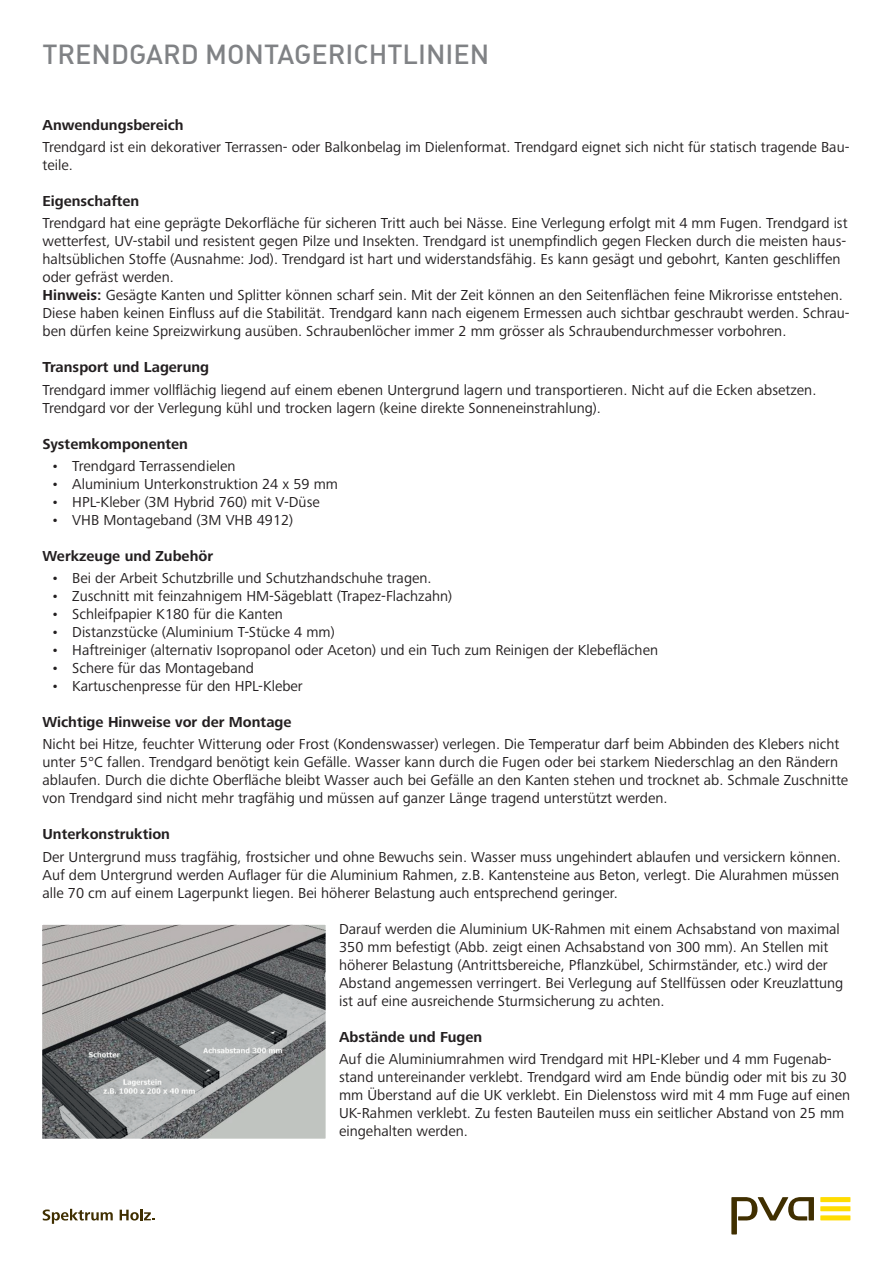
<style>
.page{position:relative;width:893px;height:1263px;background:#fff}
.page>*{position:absolute;margin:0;border:0;box-sizing:border-box;transform-origin:0 0}
.t1{font:27px "DIN Medium Alternate";color:#808285}
.t2{font:15px/18px "Frutiger Next Pro";color:#231f20}
.t3{font:700 15px "Frutiger Next Pro";color:#231f20}
.s1{font-weight:700}
</style>
<div class="page">
<svg style="left:42px;top:924px;width:284px;height:215px;background:#8d8e8e"></svg>
<svg style="left:731px;top:1197px;width:83px;height:37px"></svg>
<div style="left:820px;top:1206px;width:30px;height:5px;background:#ffdc01"></div>
<div style="left:820px;top:1197px;width:30px;height:5px;background:#ffdc01"></div>
<div style="left:820px;top:1215px;width:30px;height:5px;background:#ffdc01"></div>
<svg style="left:43px;top:1209px;width:70px;height:15px"></svg>
<svg style="left:120px;top:1209px;width:35px;height:11px"></svg>
<h1 class="t1" style="left:43px;top:37px;width:448px">TRENDGARD MONTAGERICHTLINIEN</h1>
<p class="t3" style="left:43px;top:116px;width:143px">Anwendungsbereich</p>
<p class="t2" style="left:43px;top:138px;width:808px">Trendgard ist ein dekorativer Terrassen- oder Balkonbelag im Dielenformat. Trendgard eignet sich nicht für statisch tragende Bau&shy;teile.</p>
<p class="t3" style="left:43px;top:193px;width:98px">Eigenschaften</p>
<p class="t2" style="left:43px;top:214px;width:809px">Trendgard hat eine geprägte Dekorfläche für sicheren Tritt auch bei Nässe. Eine Verlegung erfolgt mit 4 mm Fugen. Trendgard ist wetterfest, UV-stabil und resistent gegen Pilze und Insekten. Trendgard ist unempfindlich gegen Flecken durch die meisten haus&shy;haltsüblichen Stoffe (Ausnahme: Jod). Trendgard ist hart und widerstandsfähig. Es kann gesägt und gebohrt, Kanten geschliffen oder gefräst werden.<br><span class="s1">Hinweis:</span> Gesägte Kanten und Splitter können scharf sein. Mit der Zeit können an den Seitenflächen feine Mikrorisse entstehen.<br>Diese haben keinen Einfluss auf die Stabilität. Trendgard kann nach eigenem Ermessen auch sichtbar geschraubt werden. Schrau&shy;ben dürfen keine Spreizwirkung ausüben. Schraubenlöcher immer 2 mm grösser als Schraubendurchmesser vorbohren.</p>
<p class="t3" style="left:43px;top:359px;width:168px">Transport und Lagerung</p>
<p class="t2" style="left:43px;top:381px;width:775px">Trendgard immer vollflächig liegend auf einem ebenen Untergrund lagern und transportieren. Nicht auf die Ecken absetzen.<br>Trendgard vor der Verlegung kühl und trocken lagern (keine direkte Sonneneinstrahlung).</p>
<p class="t3" style="left:43px;top:435px;width:147px">Systemkomponenten</p>
<p class="t2" style="left:51px;top:457px;width:186px">• Trendgard Terrassendielen</p>
<p class="t2" style="left:51px;top:475px;width:288px">• Aluminium Unterkonstruktion 24 x 59 mm</p>
<p class="t2" style="left:51px;top:493px;width:270px">• HPL-Kleber (3M Hybrid 760) mit V-Düse</p>
<p class="t2" style="left:51px;top:511px;width:244px">• VHB Montageband (3M VHB 4912)</p>
<p class="t3" style="left:43px;top:547px;width:172px">Werkzeuge und Zubehör</p>
<p class="t2" style="left:51px;top:569px;width:382px">• Bei der Arbeit Schutzbrille und Schutzhandschuhe tragen.</p>
<p class="t2" style="left:51px;top:587px;width:403px">• Zuschnitt mit feinzahnigem HM-Sägeblatt (Trapez-Flachzahn)</p>
<p class="t2" style="left:51px;top:605px;width:233px">• Schleifpapier K180 für die Kanten</p>
<p class="t2" style="left:51px;top:623px;width:285px">• Distanzstücke (Aluminium T-Stücke 4 mm)</p>
<p class="t2" style="left:51px;top:641px;width:609px">• Haftreiniger (alternativ Isopropanol oder Aceton) und ein Tuch zum Reinigen der Klebeflächen</p>
<p class="t2" style="left:51px;top:659px;width:204px">• Schere für das Montageband</p>
<p class="t2" style="left:51px;top:677px;width:253px">• Kartuschenpresse für den HPL-Kleber</p>
<p class="t3" style="left:43px;top:714px;width:250px">Wichtige Hinweise vor der Montage</p>
<p class="t2" style="left:43px;top:735px;width:807px">Nicht bei Hitze, feuchter Witterung oder Frost (Kondenswasser) verlegen. Die Temperatur darf beim Abbinden des Klebers nicht unter 5°C fallen. Trendgard benötigt kein Gefälle. Wasser kann durch die Fugen oder bei starkem Niederschlag an den Rändern ablaufen. Durch die dichte Oberfläche bleibt Wasser auch bei Gefälle an den Kanten stehen und trocknet ab. Schmale Zuschnitte von Trendgard sind nicht mehr tragfähig und müssen auf ganzer Länge tragend unterstützt werden.</p>
<p class="t3" style="left:43px;top:826px;width:129px">Unterkonstruktion</p>
<p class="t2" style="left:43px;top:848px;width:800px;text-align:justify">Der Untergrund muss tragfähig, frostsicher und ohne Bewuchs sein. Wasser muss ungehindert ablaufen und versickern können.<br>Auf dem Untergrund werden Auflager für die Aluminium Rahmen, z.B. Kantensteine aus Beton, verlegt. Die Alurahmen müssen alle 70 cm auf einem Lagerpunkt liegen. Bei höherer Belastung auch entsprechend geringer.</p>
<p class="t2" style="left:339px;top:920px;width:506px">Darauf werden die Aluminium UK-Rahmen mit einem Achsabstand von maximal 350 mm befestigt (Abb. zeigt einen Achsabstand von 300 mm). An Stellen mit höherer Belastung (Antrittsbereiche, Pflanzkübel, Schirmständer, etc.) wird der Abstand angemessen verringert. Bei Verlegung auf Stellfüssen oder Kreuzlattung ist auf eine ausreichende Sturmsicherung zu achten.</p>
<p class="t3" style="left:339px;top:1028px;width:145px">Abstände und Fugen</p>
<p class="t2" style="left:339px;top:1050px;width:513px">Auf die Aluminiumrahmen wird Trendgard mit HPL-Kleber und 4 mm Fugenab&shy;stand untereinander verklebt. Trendgard wird am Ende bündig oder mit bis zu 30 mm Überstand auf die UK verklebt. Ein Dielenstoss wird mit 4 mm Fuge auf einen UK-Rahmen verklebt. Zu festen Bauteilen muss ein seitlicher Abstand von 25 mm eingehalten werden.</p>
</div>
